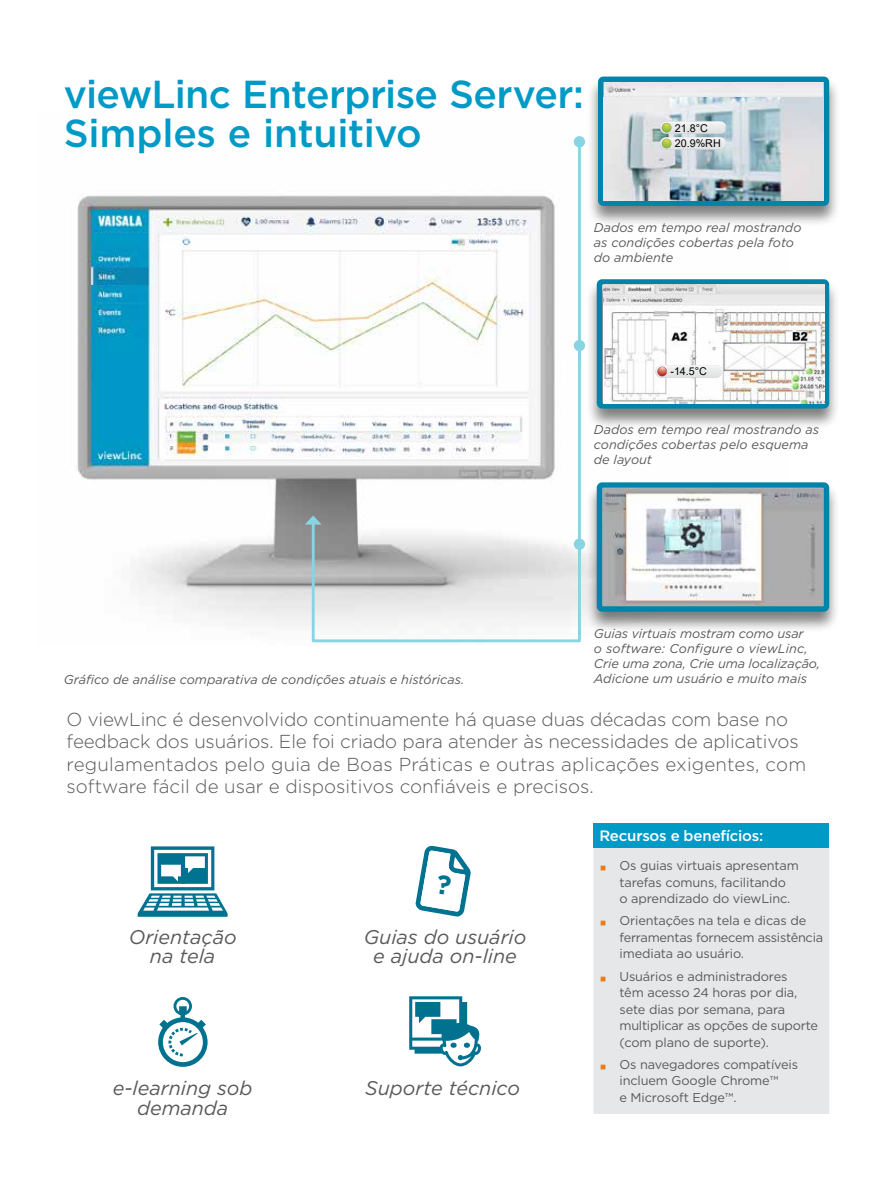
<style>
.page{position:relative;width:893px;height:1191px;background:#fff}
.page>*{position:absolute;margin:0;border:0;box-sizing:border-box;transform-origin:0 0}
.t1{font:500 39px/39px "Gotham";letter-spacing:-.01em;color:#009ac7}
.t2{font:italic 19.8px/19.5px "Gotham";color:#58595b;text-align:center}
.t3{font:300 18.75px/22.5px "Gotham";letter-spacing:-.01em;color:#58595b}
.t4{font:500 15px "Gotham";letter-spacing:-.015em;color:#fff}
.t5{font:12.75px/16.5px "Gotham";letter-spacing:-.01em;color:#58595b}
.t6{font:italic 12.75px/15px "Gotham";color:#58595b}
.t7{font:10.8px/15.8px "Arial";color:#000}
.s1{font-family:"Arial";font-weight:900;font-size:21px;color:#e87d1e}
</style>
<div class="page">
<div style="left:593px;top:823px;width:236px;height:25px;background:#009ac7"></div>
<div style="left:593px;top:848px;width:236px;height:265px;background:#e6e7e8"></div>
<img style="left:76px;top:136px;width:510px;height:490px">
<div style="left:587px;top:76px;width:253px;height:151px;background:#000;opacity:.5"></div>
<div style="left:604px;top:83px;width:219px;height:14px;background:#ebebeb"></div>
<div style="left:598px;top:77px;width:231px;height:129px;border:5px solid #0084a9;border-radius:3px"></div>
<img style="left:603px;top:97px;width:220px;height:103px">
<svg style="left:660px;top:121px;width:66px;height:29px;background:#d7ded7"></svg>
<svg style="left:305px;top:515px;width:277px;height:128px"></svg>
<div style="left:574px;top:538px;width:11px;height:12px;background:#89d4e3;border-radius:50%"></div>
<hr style="left:578px;top:345px;width:3px;height:210px;background:#89d4e3">
<div style="left:574px;top:340px;width:11px;height:11px;background:#89d4e3;border-radius:50%"></div>
<div style="left:586px;top:278px;width:254px;height:152px;background:#000;opacity:.5"></div>
<div style="left:597px;top:279px;width:232px;height:129px;border:5px solid #0084a9;border-radius:3px"></div>
<img style="left:604px;top:285px;width:221px;height:119px">
<svg style="left:655px;top:365px;width:67px;height:13px"></svg>
<svg style="left:138px;top:846px;width:90px;height:70px"></svg>
<svg style="left:158px;top:997px;width:50px;height:69px"></svg>
<svg style="left:409px;top:996px;width:72px;height:70px"></svg>
<div style="left:586px;top:481px;width:254px;height:152px;background:#000;opacity:.5"></div>
<img style="left:603px;top:488px;width:220px;height:117px">
<div style="left:597px;top:482px;width:232px;height:129px;border:5px solid #0084a9;border-radius:3px"></div>
<hr style="left:578px;top:142px;width:3px;height:219px;background:#89d4e3">
<div style="left:574px;top:136px;width:11px;height:11px;background:#89d4e3;border-radius:50%"></div>
<svg style="left:415px;top:845px;width:56px;height:72px"></svg>
<h1 class="t1" style="left:64px;top:74px;width:522px">viewLinc Enterprise Server:<br>Simples e intuitivo</h1>
<p class="t7" style="left:675px;top:120px;width:47px">21.8°C<br>20.9%RH</p>
<p class="t6" style="left:594px;top:220px;width:209px">Dados em tempo real mostrando as condições cobertas pela foto do ambiente</p>
<p class="t7" style="left:670px;top:364px;width:38px">-14.5°C</p>
<p class="t6" style="left:594px;top:422px;width:227px">Dados em tempo real mostrando as condições cobertas pelo esquema de layout</p>
<p class="t6" style="left:594px;top:626px;width:228px">Guias virtuais mostram como usar<br>o software: Configure o viewLinc,<br>Crie uma zona, Crie uma localização,</p>
<p class="t6" style="left:64px;top:672px;width:402px">Gráfico de análise comparativa de condições atuais e históricas.</p>
<p class="t6" style="left:594px;top:671px;width:215px">Adicione um usuário e muito mais</p>
<p class="t3" style="left:67px;top:707px;width:741px">O viewLinc é desenvolvido continuamente há quase duas décadas com base no feedback dos usuários. Ele foi criado para atender às necessidades de aplicativos regulamentados pelo guia de Boas Práticas e outras aplicações exigentes, com software fácil de usar e dispositivos confiáveis e precisos.</p>
<h2 class="t2" style="left:129px;top:926px;width:109px">Orientação na tela</h2>
<h2 class="t2" style="left:364px;top:926px;width:164px">Guias do usuário e ajuda on-line</h2>
<h2 class="t2" style="left:113px;top:1078px;width:141px">e-learning sob demanda</h2>
<h2 class="t2" style="left:365px;top:1078px;width:156px">Suporte técnico</h2>
<p class="t4" style="left:599px;top:826px;width:165px">Recursos e benefícios:</p>
<p class="t5" style="left:619px;top:857px;width:181px;text-indent:-20px"><span class="s1">▪</span> Os guias virtuais apresentam tarefas comuns, facilitando<br>o aprendizado do viewLinc.</p>
<p class="t5" style="left:619px;top:912px;width:205px;text-indent:-20px"><span class="s1">▪</span> Orientações na tela e dicas de ferramentas fornecem assistência imediata ao usuário.</p>
<p class="t5" style="left:619px;top:967px;width:200px;text-indent:-20px"><span class="s1">▪</span> Usuários e administradores<br>têm acesso 24 horas por dia, sete dias por semana, para multiplicar as opções de suporte (com plano de suporte).</p>
<p class="t5" style="left:619px;top:1055px;width:180px;text-indent:-20px"><span class="s1">▪</span> Os navegadores compatíveis incluem Google Chrome™<br>e Microsoft Edge™.</p>
</div>
